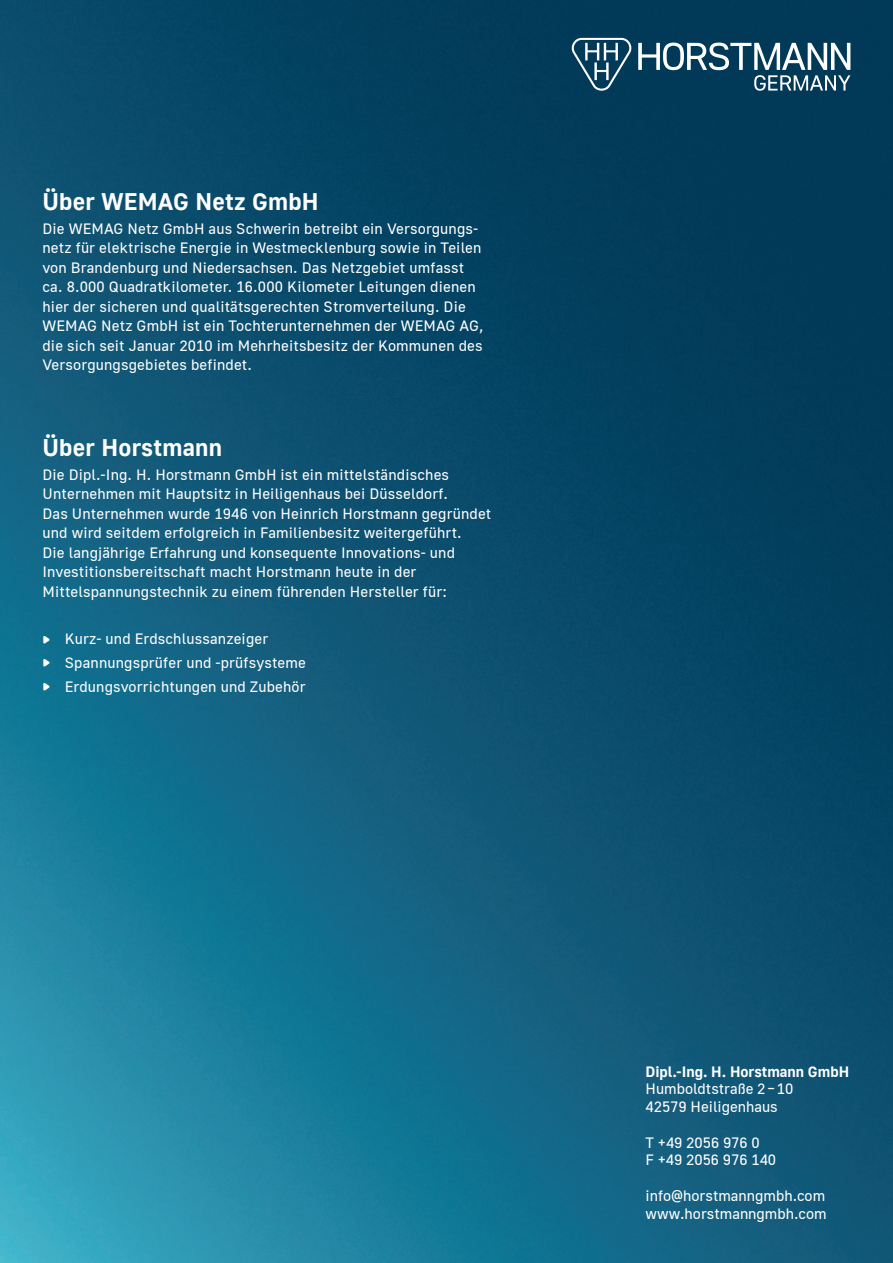
<style>
.page{position:relative;width:893px;height:1263px;background:#fff}
.page>*{position:absolute;margin:0;border:0;box-sizing:border-box;transform-origin:0 0}
.Fließtext_Headline_Negativ{font:700 24px "Golos UI";letter-spacing:.01em;color:#fff}
.Fließtext_Negativ{font:15px/19.5px "Golos UI";letter-spacing:.01em;color:#fff}
.Adresse{font:15px "Golos UI";color:#fff}
.Adresse-2{font:700 15px "Golos UI";color:#fff}
.s1{font-family:"Horstmann Icon";font-size:9.75px}
</style>
<div class="page">
<img style="left:0;top:0;width:893px;height:1263px">
<svg style="left:572px;top:38px;width:278px;height:53px"></svg>
<p class="Fließtext_Headline_Negativ" style="left:43px;top:188px;width:278px">Über WEMAG Netz GmbH</p>
<p class="Fließtext_Negativ" style="left:43px;top:219px;width:443px">Die WEMAG Netz GmbH aus Schwerin betreibt ein Versorgungs&shy;netz für elektrische Energie in Westmecklenburg sowie in Teilen von Brandenburg und Niedersachsen. Das Netzgebiet umfasst ca. 8.000 Quadratkilometer. 16.000 Kilometer Leitungen dienen hier der sicheren und qualitätsgerechten Stromverteilung. Die WEMAG Netz GmbH ist ein Tochterunternehmen der WEMAG AG, die sich seit Januar 2010 im Mehrheitsbesitz der Kommunen des Versorgungsgebietes befindet.</p>
<p class="Fließtext_Headline_Negativ" style="left:43px;top:434px;width:181px">Über Horstmann</p>
<p class="Fließtext_Negativ" style="left:43px;top:465px;width:450px">Die Dipl.-Ing. H. Horstmann GmbH ist ein mittelständisches Unternehmen mit Hauptsitz in Heiligenhaus bei Düsseldorf.<br>Das Unternehmen wurde 1946 von Heinrich Horstmann gegründet und wird seitdem erfolgreich in Familienbesitz weitergeführt.<br>Die langjährige Erfahrung und konsequente Innovations- und Investitionsbereitschaft macht Horstmann heute in der Mittelspannungstechnik zu einem führenden Hersteller für:</p>
<p class="Fließtext_Negativ" style="left:44px;top:629px;width:226px"><span class="s1">-</span> Kurz- und Erdschlussanzeiger</p>
<p class="Fließtext_Negativ" style="left:44px;top:653px;width:264px"><span class="s1">-</span> Spannungsprüfer und -prüfsysteme</p>
<p class="Fließtext_Negativ" style="left:44px;top:677px;width:264px"><span class="s1">-</span> Erdungsvorrichtungen und Zubehör</p>
<p class="Adresse-2" style="left:645px;top:1062px;width:205px">Dipl.-Ing. H. Horstmann GmbH</p>
<p class="Adresse" style="left:645px;top:1080px;width:149px">Humboldtstraße 2–10</p>
<p class="Adresse" style="left:645px;top:1098px;width:134px">42579 Heiligenhaus</p>
<p class="Adresse" style="left:645px;top:1134px;width:116px">T +49 2056 976 0</p>
<p class="Adresse" style="left:645px;top:1151px;width:132px">F +49 2056 976 140</p>
<p class="Adresse" style="left:645px;top:1187px;width:181px">info@horstmanngmbh.com</p>
<p class="Adresse" style="left:645px;top:1205px;width:183px">www.horstmanngmbh.com</p>
</div>
